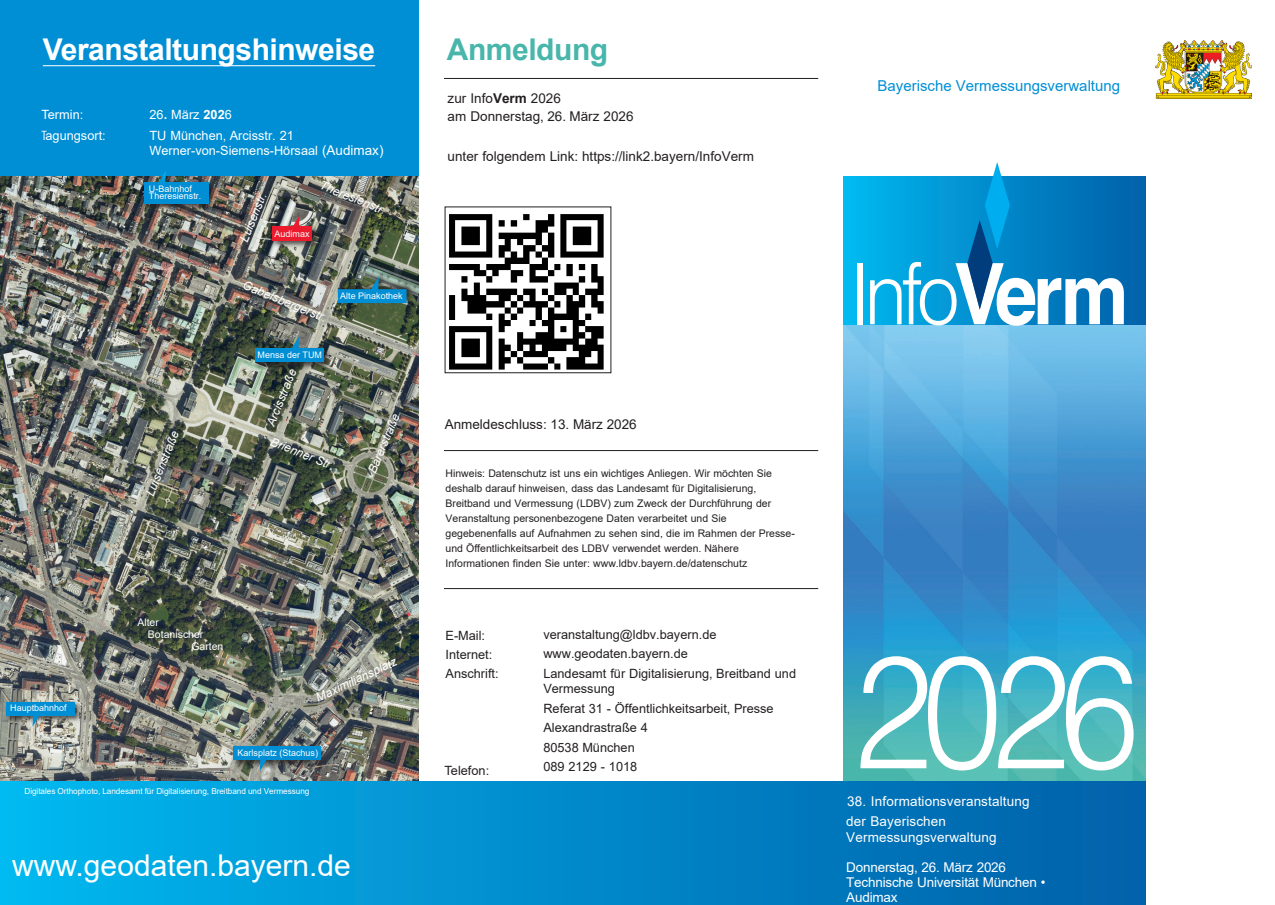
<style>
.page{position:relative;width:1275px;height:905px;background:#fff}
.page>*{position:absolute;margin:0;border:0;box-sizing:border-box;transform-origin:0 0}
.t1{font:300 158.85px "Helvetica";color:#fff;scale:.9 1}
.t2{font:300 84.9px "Helvetica";color:#fff;scale:.9 1}
.t3{font:30px "Arial";color:#fff}
.t4{font:700 30px "Arial";letter-spacing:-.015em;color:#fff}
.t5{font:700 30px "Arial";letter-spacing:-.015em;color:#48b6ab}
.t6{font:15px "Arial";color:#008fd5}
.t7{font:13.5px/17.7px "Arial";color:#231f20}
.t8{font:13.5px/16.2px "Arial";letter-spacing:.01em;color:#fff}
.t9{font:13.5px/14.7px "Arial";letter-spacing:-.015em;color:#fff}
.t10{font:12.75px/19.5px "Arial";color:#231f20}
.t11{font:12.75px/20.4px "Arial";color:#fff}
.t12{font:italic 12px "Arial";color:#fff}
.t13{font:10.5px/15px "Arial";color:#231f20}
.t14{font:10.5px "Arial";color:#fff}
.t15{font:9px/7.5px "Arial";color:#fff}
.t16{font:8.25px "Arial";letter-spacing:-.01em;color:#fff}
.s1{font-weight:700}
.s2{font-size:13.5px}
</style>
<div class="page">
<img style="left:844px;top:324px;width:302px;height:457px">
<img style="left:0;top:176px;width:418px;height:605px">
<div style="left:844px;top:176px;width:302px;height:148px;background:linear-gradient(to right,#01b8ef,#015fa8)"></div>
<div style="left:0;top:0;width:418px;height:176px;background:#008fd5"></div>
<div style="left:0;top:781px;width:1146px;height:124px;background:linear-gradient(to right,#01b8ef,#015ea8)"></div>
<hr style="left:43px;top:65px;width:332px;height:1px;background:#fff">
<img style="left:1155px;top:40px;width:96px;height:58px">
<svg style="left:967px;top:162px;width:43px;height:148px;background:#168dc8"></svg>
<hr style="left:444px;top:588px;width:374px;height:1px;background:#231f20">
<hr style="left:444px;top:450px;width:374px;height:1px;background:#231f20">
<div style="left:5px;top:700px;width:78px;height:24px;background:#231f20;opacity:.75"></div>
<div style="left:6px;top:702px;width:69px;height:14px;background:#008fd5"></div>
<svg style="left:33px;top:716px;width:7px;height:11px"></svg>
<div style="left:232px;top:745px;width:96px;height:23px;background:#231f20;opacity:.75"></div>
<div style="left:233px;top:746px;width:88px;height:14px;background:#008fd5"></div>
<svg style="left:260px;top:760px;width:7px;height:11px"></svg>
<div style="left:270px;top:225px;width:50px;height:24px;background:#231f20;opacity:.75"></div>
<div style="left:272px;top:227px;width:40px;height:14px;background:#eb1a2d"></div>
<svg style="left:292px;top:216px;width:7px;height:11px"></svg>
<div style="left:253px;top:347px;width:79px;height:23px;background:#231f20;opacity:.75"></div>
<div style="left:255px;top:348px;width:69px;height:14px;background:#008fd5"></div>
<svg style="left:291px;top:336px;width:8px;height:12px"></svg>
<div style="left:337px;top:270px;width:78px;height:35px;background:#231f20;opacity:.75"></div>
<svg style="left:338px;top:276px;width:68px;height:27px;background:#2a7c9c"></svg>
<div style="left:142px;top:181px;width:74px;height:30px;background:#231f20;opacity:.75"></div>
<div style="left:144px;top:182px;width:64px;height:22px;background:#008fd5"></div>
<svg style="left:158px;top:171px;width:8px;height:11px"></svg>
<hr style="left:444px;top:78px;width:374px;height:1px;background:#231f20">
<img style="left:444px;top:209px;width:166px;height:165px">
<svg style="left:0;top:898px;width:7px;height:7px"></svg>
<h3 class="t4" style="left:43px;top:28px;width:334px">Veranstaltungshinweise</h3>
<h3 class="t5" style="left:447px;top:28px;width:163px">Anmeldung</h3>
<p class="t11" style="left:42px;top:104px;width:43px">Termin:</p>
<p class="t15" style="left:10px;top:704px;width:58px">Hauptbahnhof</p>
<p class="t11" style="left:150px;top:105px;width:146px">26<span class="s1">.</span> März <span class="s1">202</span>6<br>TU München, Arcisstr. 21</p>
<p class="t11" style="left:149px;top:140px;width:236px">Werner-von-Siemens-Hörsaal <span class="s2">(Audimax)</span></p>
<p class="t15" style="left:149px;top:185px;width:54px">U-Bahnhof<br>Theresienstr.</p>
<p class="t12" style="left:142px;top:492px;width:71px;rotate:-68deg">Luisenstraße</p>
<p class="t12" style="left:236px;top:238px;width:54px;rotate:-68deg">Luisenstr.</p>
<p class="t15" style="left:275px;top:230px;width:37px">Audimax</p>
<p class="t12" style="left:323px;top:177px;width:72px;rotate:22deg">Theresienstr.</p>
<p class="t12" style="left:246px;top:277px;width:91px;rotate:22deg">Gabelsbergerstr.</p>
<p class="t15" style="left:258px;top:351px;width:66px">Mensa der TUM</p>
<p class="t15" style="left:340px;top:292px;width:64px">Alte Pinakothek</p>
<p class="t12" style="left:263px;top:422px;width:62px;rotate:-68deg">Arcisstraße</p>
<p class="t12" style="left:274px;top:433px;width:69px;rotate:22deg">Brienner Str.</p>
<p class="t12" style="left:364px;top:469px;width:65px;rotate:-67deg">Barerstraße</p>
<p class="t14" style="left:137px;top:615px;width:23px">Alter</p>
<p class="t14" style="left:148px;top:627px;width:57px">Botanischer</p>
<p class="t14" style="left:191px;top:639px;width:34px">Garten</p>
<p class="t12" style="left:313px;top:691px;width:90px;rotate:-25deg">Maximiliansplatz</p>
<p class="t15" style="left:238px;top:748px;width:82px">Karlsplatz (Stachus)</p>
<p class="t16" style="left:24px;top:785px;width:286px">Digitales Orthophoto, Landesamt für Digitalisierung, Breitband und Vermessung</p>
<h3 class="t3" style="left:12px;top:845px;width:340px">www.geodaten.bayern.de</h3>
<p class="t7" style="left:448px;top:90px;width:188px">zur Info<span class="s1">Verm</span> 2026<br>am Donnerstag, 26. März 2026</p>
<p class="t7" style="left:448px;top:148px;width:308px">unter folgendem Link: https://link2.bayern/InfoVerm</p>
<p class="t7" style="left:445px;top:416px;width:194px">Anmeldeschluss: 13. März 2026</p>
<p class="t13" style="left:445px;top:466px;width:351px">Hinweis: Datenschutz ist uns ein wichtiges Anliegen. Wir möchten Sie deshalb darauf hinweisen, dass das Landesamt für Digitalisierung, Breitband und Vermessung (LDBV) zum Zweck der Durchführung der Veranstaltung personenbezogene Daten verarbeitet und Sie gegebenenfalls auf Aufnahmen zu sehen sind, die im Rahmen der Presse&shy;und Öffentlichkeitsarbeit des LDBV verwendet werden. Nähere Informationen finden Sie unter: www.ldbv.bayern.de/datenschutz</p>
<p class="t10" style="left:445px;top:626px;width:55px">E-Mail:<br>Internet:<br>Anschrift:</p>
<p class="t10" style="left:445px;top:761px;width:46px">Telefon:</p>
<p class="t10" style="left:543px;top:624px;width:254px">veranstaltung@ldbv.bayern.de www.geodaten.bayern.de<br>Landesamt für Digitalisierung, Breitband und</p>
<p class="t10" style="left:543px;top:679px;width:232px">Vermessung<br>Referat 31 - Öffentlichkeitsarbeit, Presse<br>Alexandrastraße 4<br>80538 München<br>089 2129 - 1018</p>
<h3 class="t6" style="left:877px;top:75px;width:244px">Bayerische Vermessungsverwaltung</h3>
<h2 class="t2" style="left:849px;top:222px;width:312px">Info<span class="s1">Verm</span></h2>
<h1 class="t1" style="left:853px;top:577px;width:319px">2026</h1>
<p class="t8" style="left:847px;top:793px;width:184px">38. Informationsveranstaltung</p>
<p class="t8" style="left:846px;top:813px;width:152px">der Bayerischen<br>Vermessungsverwaltung</p>
<p class="t9" style="left:846px;top:860px;width:201px">Donnerstag, 26. März 2026<br>Technische Universität München •<br>Audimax</p>
</div>
